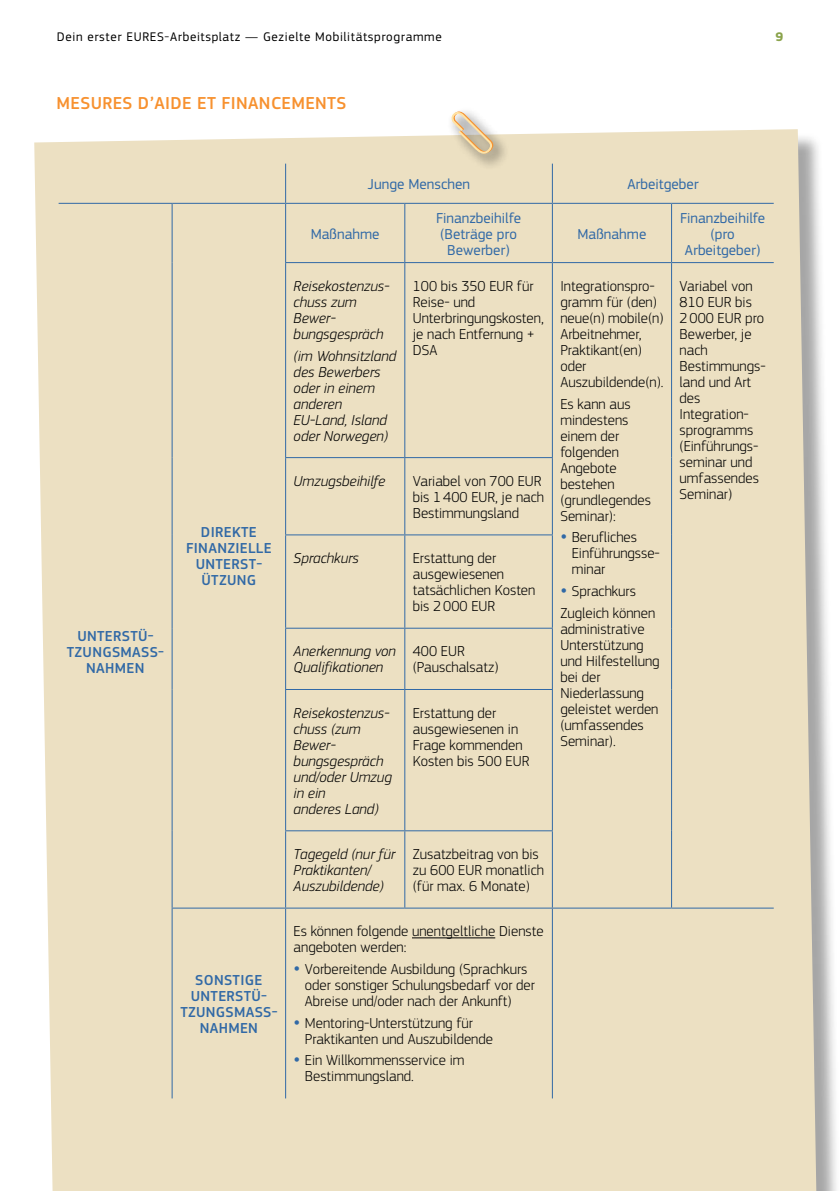
<style>
.page{position:relative;width:840px;height:1191px;background:#fff}
.page>*{position:absolute;margin:0;border:0;box-sizing:border-box;transform-origin:0 0}
.TITLE_TABLE{font:500 18px "EC Square Sans Pro";letter-spacing:.02em;color:#f7912f}
.Table_Body{font:300 15px/16px "EC Square Sans Pro";color:#000}
.Table_Body-2{font:italic 300 15px/16px "EC Square Sans Pro";color:#000}
.Table_Title_1{font:15px/16px "EC Square Sans Pro";color:#3169a6;text-align:center}
.Table_Title_2{font:500 15px/16px "EC Square Sans Pro";letter-spacing:.02em;color:#3169a6;text-align:center}
.t1{font:13px "EC Square Sans Pro";letter-spacing:.05em;color:#000}
.t2{font:700 13px "EC Square Sans Pro";color:#8aa34b}
</style>
<div class="page">
<div style="left:38px;top:132px;width:801px;height:1059px;background:#000;opacity:.35"></div>
<div style="left:34px;top:129px;width:781px;height:1062px;background:#ece0c2"></div>
<div style="left:446px;top:107px;width:63px;height:63px;background:#000;opacity:.75"></div>
<svg style="left:450px;top:111px;width:43px;height:46px"></svg>
<hr style="left:285px;top:164px;width:1px;height:39px;background:#3169a6">
<hr style="left:551px;top:164px;width:1px;height:39px;background:#3169a6">
<hr style="left:171px;top:204px;width:1px;height:59px;background:#3169a6">
<hr style="left:171px;top:263px;width:1px;height:194px;background:#3169a6">
<hr style="left:171px;top:457px;width:1px;height:78px;background:#3169a6">
<hr style="left:171px;top:535px;width:1px;height:93px;background:#3169a6">
<hr style="left:171px;top:628px;width:1px;height:61px;background:#3169a6">
<hr style="left:171px;top:689px;width:1px;height:142px;background:#3169a6">
<hr style="left:171px;top:831px;width:1px;height:76px;background:#3169a6">
<hr style="left:285px;top:204px;width:1px;height:58px;background:#3169a6">
<hr style="left:404px;top:204px;width:1px;height:58px;background:#3169a6">
<hr style="left:551px;top:204px;width:1px;height:58px;background:#3169a6">
<hr style="left:670px;top:204px;width:1px;height:58px;background:#3169a6">
<hr style="left:285px;top:262px;width:119px;height:1px;background:#3169a6">
<hr style="left:285px;top:263px;width:1px;height:194px;background:#3169a6">
<hr style="left:404px;top:262px;width:148px;height:1px;background:#3169a6">
<hr style="left:404px;top:263px;width:1px;height:194px;background:#3169a6">
<hr style="left:552px;top:262px;width:119px;height:1px;background:#3169a6">
<hr style="left:551px;top:263px;width:1px;height:194px;background:#3169a6">
<hr style="left:671px;top:262px;width:102px;height:1px;background:#3169a6">
<hr style="left:670px;top:263px;width:1px;height:194px;background:#3169a6">
<hr style="left:670px;top:457px;width:1px;height:78px;background:#3169a6">
<hr style="left:670px;top:535px;width:1px;height:93px;background:#3169a6">
<hr style="left:670px;top:628px;width:1px;height:61px;background:#3169a6">
<hr style="left:670px;top:689px;width:1px;height:142px;background:#3169a6">
<hr style="left:670px;top:831px;width:1px;height:76px;background:#3169a6">
<hr style="left:285px;top:457px;width:119px;height:1px;background:#3169a6">
<hr style="left:285px;top:458px;width:1px;height:76px;background:#3169a6">
<hr style="left:404px;top:457px;width:148px;height:1px;background:#3169a6">
<hr style="left:404px;top:458px;width:1px;height:76px;background:#3169a6">
<hr style="left:551px;top:458px;width:1px;height:76px;background:#3169a6">
<hr style="left:285px;top:534px;width:119px;height:1px;background:#3169a6">
<hr style="left:285px;top:535px;width:1px;height:92px;background:#3169a6">
<hr style="left:404px;top:534px;width:148px;height:1px;background:#3169a6">
<hr style="left:404px;top:535px;width:1px;height:92px;background:#3169a6">
<hr style="left:551px;top:535px;width:1px;height:92px;background:#3169a6">
<hr style="left:285px;top:627px;width:119px;height:1px;background:#3169a6">
<hr style="left:285px;top:628px;width:1px;height:61px;background:#3169a6">
<hr style="left:404px;top:627px;width:148px;height:1px;background:#3169a6">
<hr style="left:404px;top:628px;width:1px;height:61px;background:#3169a6">
<hr style="left:551px;top:628px;width:1px;height:61px;background:#3169a6">
<hr style="left:285px;top:689px;width:119px;height:1px;background:#3169a6">
<hr style="left:285px;top:690px;width:1px;height:140px;background:#3169a6">
<hr style="left:404px;top:689px;width:148px;height:1px;background:#3169a6">
<hr style="left:404px;top:690px;width:1px;height:140px;background:#3169a6">
<hr style="left:551px;top:690px;width:1px;height:140px;background:#3169a6">
<hr style="left:285px;top:830px;width:119px;height:1px;background:#3169a6">
<hr style="left:285px;top:831px;width:1px;height:76px;background:#3169a6">
<hr style="left:404px;top:830px;width:148px;height:1px;background:#3169a6">
<hr style="left:404px;top:831px;width:1px;height:76px;background:#3169a6">
<hr style="left:551px;top:831px;width:1px;height:76px;background:#3169a6">
<hr style="left:171px;top:907px;width:114px;height:1px;background:#3169a6">
<hr style="left:171px;top:908px;width:1px;height:190px;background:#3169a6">
<hr style="left:285px;top:907px;width:119px;height:1px;background:#3169a6">
<hr style="left:285px;top:908px;width:1px;height:190px;background:#3169a6">
<hr style="left:404px;top:907px;width:148px;height:1px;background:#3169a6">
<hr style="left:552px;top:907px;width:119px;height:1px;background:#3169a6">
<hr style="left:551px;top:908px;width:1px;height:190px;background:#3169a6">
<hr style="left:671px;top:907px;width:102px;height:1px;background:#3169a6">
<hr style="left:59px;top:203px;width:113px;height:1px;background:#3169a6">
<hr style="left:172px;top:203px;width:113px;height:1px;background:#3169a6">
<hr style="left:285px;top:203px;width:119px;height:1px;background:#3169a6">
<hr style="left:404px;top:203px;width:148px;height:1px;background:#3169a6">
<hr style="left:552px;top:203px;width:119px;height:1px;background:#3169a6">
<hr style="left:671px;top:203px;width:102px;height:1px;background:#3169a6">
<hr style="left:412px;top:937px;width:83px;height:1px;background:#000">
<svg style="left:561px;top:534px;width:4px;height:5px"></svg>
<svg style="left:561px;top:588px;width:4px;height:5px"></svg>
<svg style="left:295px;top:966px;width:4px;height:4px"></svg>
<svg style="left:295px;top:1020px;width:4px;height:4px"></svg>
<svg style="left:295px;top:1057px;width:4px;height:5px"></svg>
<p class="t1" style="left:57px;top:29px;width:386px">Dein erster EURES-Arbeitsplatz — Gezielte Mobilitätsprogramme</p>
<p class="t2" style="left:775px;top:29px;width:9px">9</p>
<p class="TITLE_TABLE" style="left:56px;top:93px;width:291px">MESURES D’AIDE ET FINANCEMENTS</p>
<p class="Table_Title_1" style="left:368px;top:176px;width:104px">Junge Menschen</p>
<p class="Table_Title_1" style="left:627px;top:176px;width:73px">Arbeitgeber</p>
<p class="Table_Title_2" style="left:67px;top:628px;width:98px">UNTERSTÜ-<br>TZUNGSMASS-<br>NAHMEN</p>
<p class="Table_Title_2" style="left:186px;top:525px;width:87px">DIREKTE<br>FINANZIELLE<br>UNTERST-<br>ÜTZUNG</p>
<p class="Table_Title_2" style="left:180px;top:972px;width:98px">SONSTIGE<br>UNTERSTÜ-<br>TZUNGSMASS-<br>NAHMEN</p>
<p class="Table_Title_1" style="left:310px;top:226px;width:70px">Maßnahme</p>
<p class="Table_Title_1" style="left:436px;top:210px;width:86px">Finanzbeihilfe (Beträge pro<br>Bewerber)</p>
<p class="Table_Title_1" style="left:577px;top:226px;width:70px">Maßnahme</p>
<p class="Table_Body" style="left:412px;top:278px;width:132px">100 bis 350 EUR für<br>Reise- und<br>Unterbringungskosten, je nach Entfernung +<br>DSA</p>
<p class="Table_Body" style="left:560px;top:278px;width:105px">Integrationspro&shy;gramm für (den) neue(n) mobile(n)<br>Arbeitnehmer,<br>Praktikant(en) oder<br>Auszubildende(n).</p>
<p class="Table_Body" style="left:560px;top:395px;width:92px">Es kann aus mindestens einem der folgenden<br>Angebote bestehen (grundlegendes<br>Seminar):</p>
<p class="Table_Body" style="left:571px;top:529px;width:90px">Berufliches<br>Einführungsse&shy;minar</p>
<p class="Table_Body" style="left:571px;top:583px;width:66px">Sprachkurs</p>
<p class="Table_Body" style="left:560px;top:604px;width:101px">Zugleich können administrative<br>Unterstützung und Hilfestellung bei der<br>Niederlassung geleistet werden (umfassendes<br>Seminar).</p>
<p class="Table_Body-2" style="left:293px;top:278px;width:97px">Reisekostenzus&shy;chuss zum<br>Bewer&shy;bungsgespräch</p>
<p class="Table_Body-2" style="left:293px;top:347px;width:104px">(im Wohnsitzland des Bewerbers oder in einem anderen<br>EU-Land, Island oder Norwegen)</p>
<p class="Table_Body-2" style="left:293px;top:473px;width:93px">Umzugsbeihilfe</p>
<p class="Table_Body" style="left:412px;top:473px;width:133px">Variabel von 700 EUR bis 1400 EUR, je nach<br>Bestimmungsland</p>
<p class="Table_Body-2" style="left:293px;top:550px;width:67px">Sprachkurs</p>
<p class="Table_Body" style="left:412px;top:550px;width:124px">Erstattung der ausgewiesenen tatsächlichen Kosten bis 2000 EUR</p>
<p class="Table_Body-2" style="left:293px;top:643px;width:104px">Anerkennung von<br>Qualifikationen</p>
<p class="Table_Body" style="left:412px;top:643px;width:87px">400 EUR (Pauschalsatz)</p>
<p class="Table_Body-2" style="left:293px;top:704px;width:100px">Reisekostenzus&shy;chuss (zum<br>Bewer&shy;bungsgespräch und/oder Umzug in ein<br>anderes Land)</p>
<p class="Table_Body" style="left:412px;top:704px;width:118px">Erstattung der ausgewiesenen in<br>Frage kommenden<br>Kosten bis 500 EUR</p>
<p class="Table_Body-2" style="left:293px;top:846px;width:103px">Tagegeld (nur für<br>Praktikanten/<br>Auszubildende)</p>
<p class="Table_Body" style="left:412px;top:846px;width:133px">Zusatzbeitrag von bis zu 600 EUR monatlich (für max. 6 Monate)</p>
<p class="Table_Body" style="left:293px;top:923px;width:251px">Es können folgende unentgeltliche Dienste angeboten werden:</p>
<p class="Table_Body" style="left:305px;top:961px;width:231px">Vorbereitende Ausbildung (Sprachkurs oder sonstiger Schulungsbedarf vor der<br>Abreise und/oder nach der Ankunft)</p>
<p class="Table_Body" style="left:305px;top:1014px;width:189px">Mentoring-Unterstützung für<br>Praktikanten und Auszubildende</p>
<p class="Table_Body" style="left:305px;top:1052px;width:161px">Ein Willkommensservice im<br>Bestimmungsland.</p>
<p class="Table_Title_1" style="left:679px;top:210px;width:86px">Finanzbeihilfe (pro<br>Arbeitgeber)</p>
<p class="Table_Body" style="left:679px;top:278px;width:88px">Variabel von<br>810 EUR bis<br>2000 EUR pro<br>Bewerber, je nach<br>Bestimmungs&shy;land und Art des<br>Integration&shy;sprogramms (Einführungs&shy;seminar und umfassendes<br>Seminar)</p>
</div>
